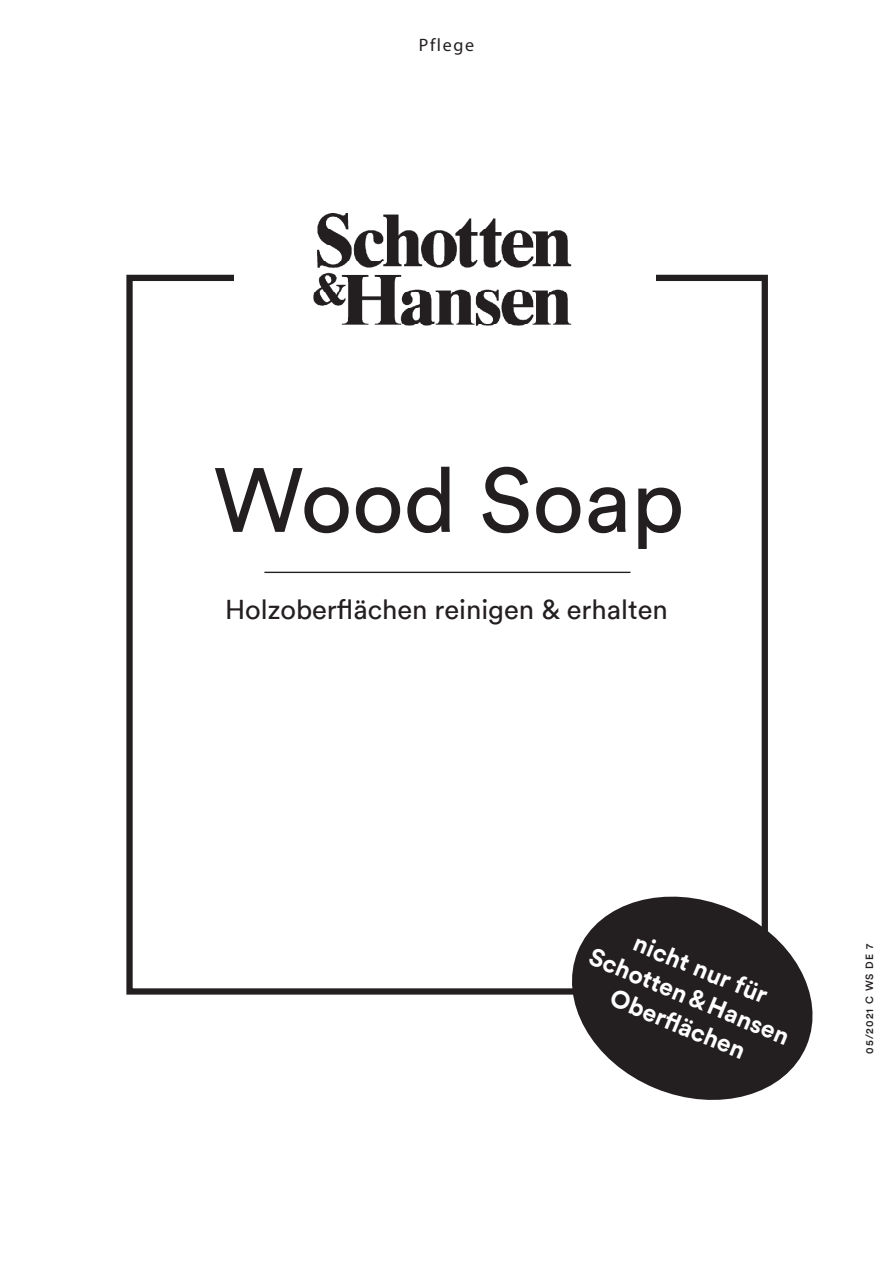
<style>
.page{position:relative;width:893px;height:1263px;background:#fff}
.page>*{position:absolute;margin:0;border:0;box-sizing:border-box;transform-origin:0 0}
.t1{font:90px "Circular TT";color:#231f20}
.t2{font:27.3px "Circular TT";color:#231f20}
.t3{font:700 24.75px/29.8px "Circular TT";color:#fff;text-align:center}
.t4{font:18px "Myriad Pro";letter-spacing:.09em;color:#231f20}
.t5{font:500 10.5px "Circular TT";letter-spacing:.1em;color:#231f20}
</style>
<div class="page">
<div style="left:126px;top:275px;width:642px;height:720px;border:6px solid #231f20"></div>
<div style="left:235px;top:182px;width:421px;height:169px;background:#fff"></div>
<img style="left:313px;top:214px;width:259px;height:112px">
<hr style="left:264px;top:572px;width:366px;height:1px;background:#231f20">
<svg style="left:557px;top:882px;width:256px;height:218px;fill:#231f20"></svg>
<p class="t4" style="left:419px;top:34px;width:57px">Pflege</p>
<h1 class="t1" style="left:214px;top:446px;width:472px">Wood Soap</h1>
<p class="t2" style="left:225px;top:593px;width:444px">Holzoberflächen reinigen &amp; erhalten</p>
<p class="t3" style="left:608px;top:913px;width:216px;rotate:23deg">nicht nur für<br>Schotten&amp;Hansen<br>Oberflächen</p>
<p class="t5" style="left:863px;top:1053px;width:111px;rotate:-90deg">05/2021 C WS DE 7</p>
</div>
